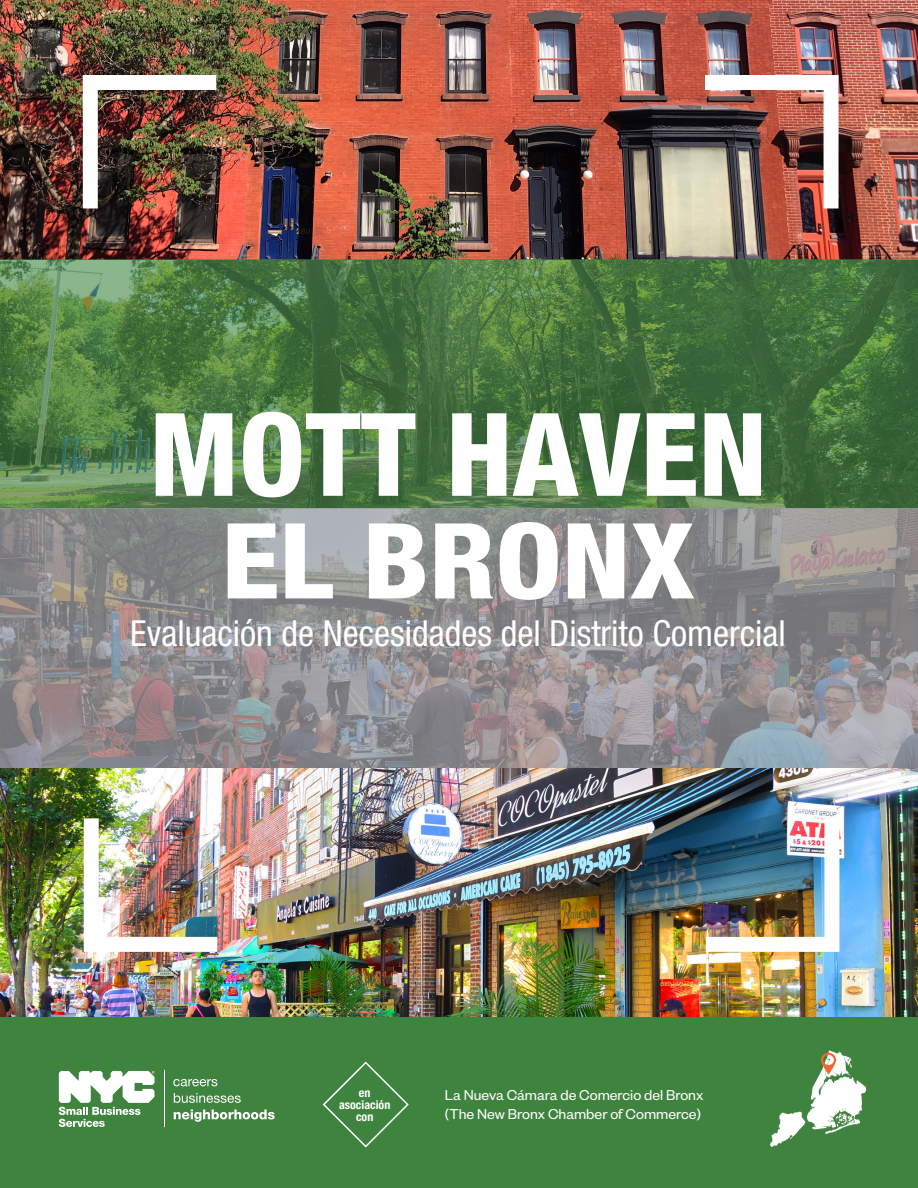
<style>
.page{position:relative;width:918px;height:1188px;background:#fff}
.page>*{position:absolute;margin:0;border:0;box-sizing:border-box;transform-origin:0 0}
.t1{font:800 condensed 115.5px "Helvetica Neue LT Std";color:#fff}
.t2{font:800 condensed 105px "Helvetica Neue LT Std";color:#fff;scale:1.1 1}
.t3{font:condensed 36px "Helvetica Neue LT Std";color:#fff}
.t4{font:15.75px/18.9px "Founders Grotesk";color:#fff}
.Triangle{font:700 condensed 12px/12px "Helvetica Neue LT Std";color:#fff;text-align:center}
</style>
<div class="page">
<img style="left:0;top:0;width:918px;height:1018px">
<div style="left:0;top:1018px;width:918px;height:170px;background:#3f843e"></div>
<svg style="left:770px;top:1050px;width:96px;height:97px"></svg>
<svg style="left:0;top:259px;width:918px;height:249px;background:#497542"></svg>
<svg style="left:59px;top:1071px;width:96px;height:56px"></svg>
<hr style="left:164px;top:1071px;width:1px;height:56px;background:#fff">
<svg style="left:173px;top:1079px;width:44px;height:7px"></svg>
<svg style="left:174px;top:1093px;width:67px;height:10px"></svg>
<svg style="left:174px;top:1110px;width:101px;height:12px"></svg>
<svg style="left:322px;top:1061px;width:87px;height:87px"></svg>
<svg style="left:0;top:508px;width:918px;height:260px;background:#908e90"></svg>
<img style="left:75px;top:68px;width:156px;height:156px">
<img style="left:690px;top:68px;width:156px;height:156px">
<img style="left:76px;top:803px;width:156px;height:156px">
<img style="left:691px;top:803px;width:156px;height:156px">
<p class="t1" style="left:149px;top:383px;width:619px">MOTT HAVEN</p>
<p class="t2" style="left:222px;top:496px;width:431px">EL BRONX</p>
<p class="t3" style="left:130px;top:612px;width:657px">Evaluación de Necesidades del Distrito Comercial</p>
<p class="Triangle" style="left:339px;top:1086px;width:53px">en asociación con</p>
<p class="t4" style="left:445px;top:1085px;width:260px">La Nueva Cámara de Comercio del Bronx (The New Bronx Chamber of Commerce)</p>
</div>
